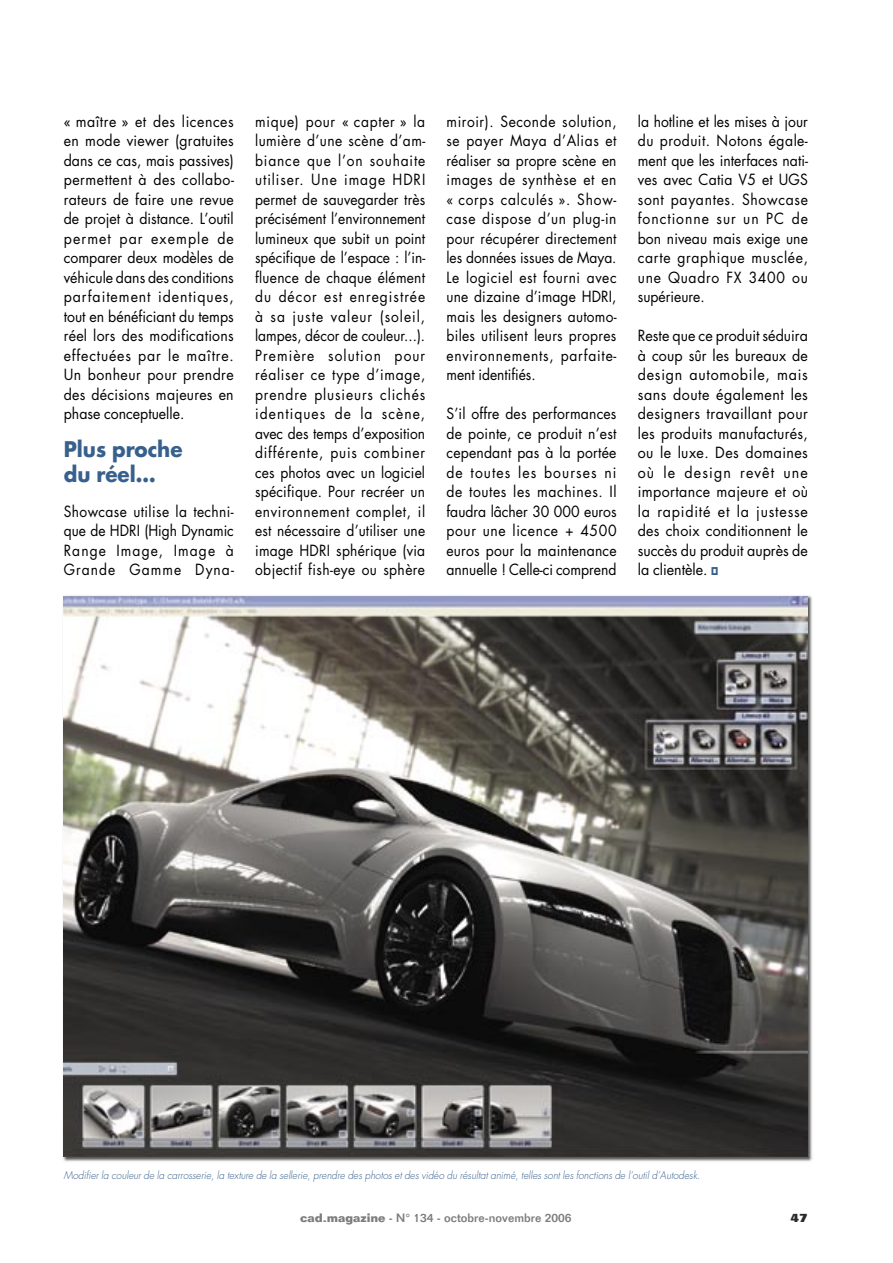
<style>
.page{position:relative;width:893px;height:1263px;background:#fff}
.page>*{position:absolute;margin:0;border:0;box-sizing:border-box;transform-origin:0 0}
.t1{font:700 21px/25.2px "Futura";color:#38608c;scale:.95 1}
.t2{font:15px/19.5px "Futura";letter-spacing:.02em;color:#000;text-align:justify;scale:.92 1}
.t3{font:15px/19.5px "Futura";letter-spacing:.02em;color:#000;text-align:justify;scale:.93 1}
.t4{font:15px/19.5px "Futura";letter-spacing:.02em;color:#000;text-align:justify;scale:.94 1}
.t5{font:15px/19.5px "Futura";letter-spacing:.02em;color:#000;text-align:justify;scale:.95 1}
.t6{font:500 12px "Folio";color:#7b7c7c}
.t7{font:800 12px "Folio";color:#2a2a2a}
.t8{font:italic 300 10.5px "Futura";color:#38608c;scale:.95 1}
.s1{font-weight:700}
</style>
<div class="page">
<img style="left:64px;top:596px;width:744px;height:560px">
<p class="t4" style="left:64px;top:111px;width:183px">« maître » et des licences en mode viewer (gratuites dans ce cas, mais passives) permettent à des collabo&shy;rateurs de faire une revue de projet à distance. L’outil permet par exemple de comparer deux modèles de véhicule dans des conditions parfaitement identiques, tout en bénéficiant du temps réel lors des modifications effectuées par le maître.<br>Un bonheur pour prendre des décisions majeures en phase conceptuelle.</p>
<h1 class="t1" style="left:64px;top:436px;width:127px">Plus proche du réel…</h1>
<p class="t2" style="left:64px;top:501px;width:186px">Showcase utilise la techni&shy;que de HDRI (High Dynamic Range Image, Image à Grande Gamme Dyna-</p>
<p class="t2" style="left:255px;top:111px;width:186px">mique) pour « capter » la lumière d’une scène d’am&shy;biance que l’on souhaite utiliser. Une image HDRI permet de sauvegarder très précisément l’environnement lumineux que subit un point spécifique de l’espace : l’in&shy;fluence de chaque élément du décor est enregistrée à sa juste valeur (soleil, lampes, décor de couleur...).<br>Première solution pour réaliser ce type d’image, prendre plusieurs clichés identiques de la scène, avec des temps d’exposition différente, puis combiner ces photos avec un logiciel spécifique. Pour recréer un environnement complet, il est nécessaire d’utiliser une image HDRI sphérique (via objectif fish-eye ou sphère</p>
<p class="t2" style="left:446px;top:111px;width:186px">miroir). Seconde solution, se payer Maya d’Alias et réaliser sa propre scène en images de synthèse et en « corps calculés ». Show&shy;case dispose d’un plug-in pour récupérer directement les données issues de Maya.<br>Le logiciel est fourni avec une dizaine d’image HDRI, mais les designers automo&shy;biles utilisent leurs propres environnements, parfaite&shy;ment identifiés.</p>
<p class="t3" style="left:446px;top:404px;width:184px">S’il offre des performances de pointe, ce produit n’est cependant pas à la portée de toutes les bourses ni de toutes les machines. Il faudra lâcher 30 000 euros pour une licence + 4500 euros pour la maintenance annuelle ! Celle-ci comprend</p>
<p class="t3" style="left:638px;top:111px;width:184px">la hotline et les mises à jour du produit. Notons égale&shy;ment que les interfaces nati&shy;ves avec Catia V5 et UGS sont payantes. Showcase fonctionne sur un PC de bon niveau mais exige une carte graphique musclée, une Quadro FX 3400 ou supérieure.</p>
<p class="t5" style="left:638px;top:326px;width:181px">Reste que ce produit séduira à coup sûr les bureaux de design automobile, mais sans doute également les designers travaillant pour les produits manufacturés, ou le luxe. Des domaines où le design revêt une importance majeure et où la rapidité et la justesse des choix conditionnent le succès du produit auprès de la clientèle.</p>
<p class="t8" style="left:64px;top:1168px;width:672px">Modifier la couleur de la carrosserie, la texture de la sellerie, prendre des photos et des vidéo du résultat animé, telles sont les fonctions de l’outil d’Autodesk.</p>
<p class="t6" style="left:300px;top:1210px;width:273px"><span class="s1">cad-magazine</span> - N° 134 - octobre-novembre 2006</p>
<p class="t7" style="left:791px;top:1210px;width:19px">47</p>
</div>
